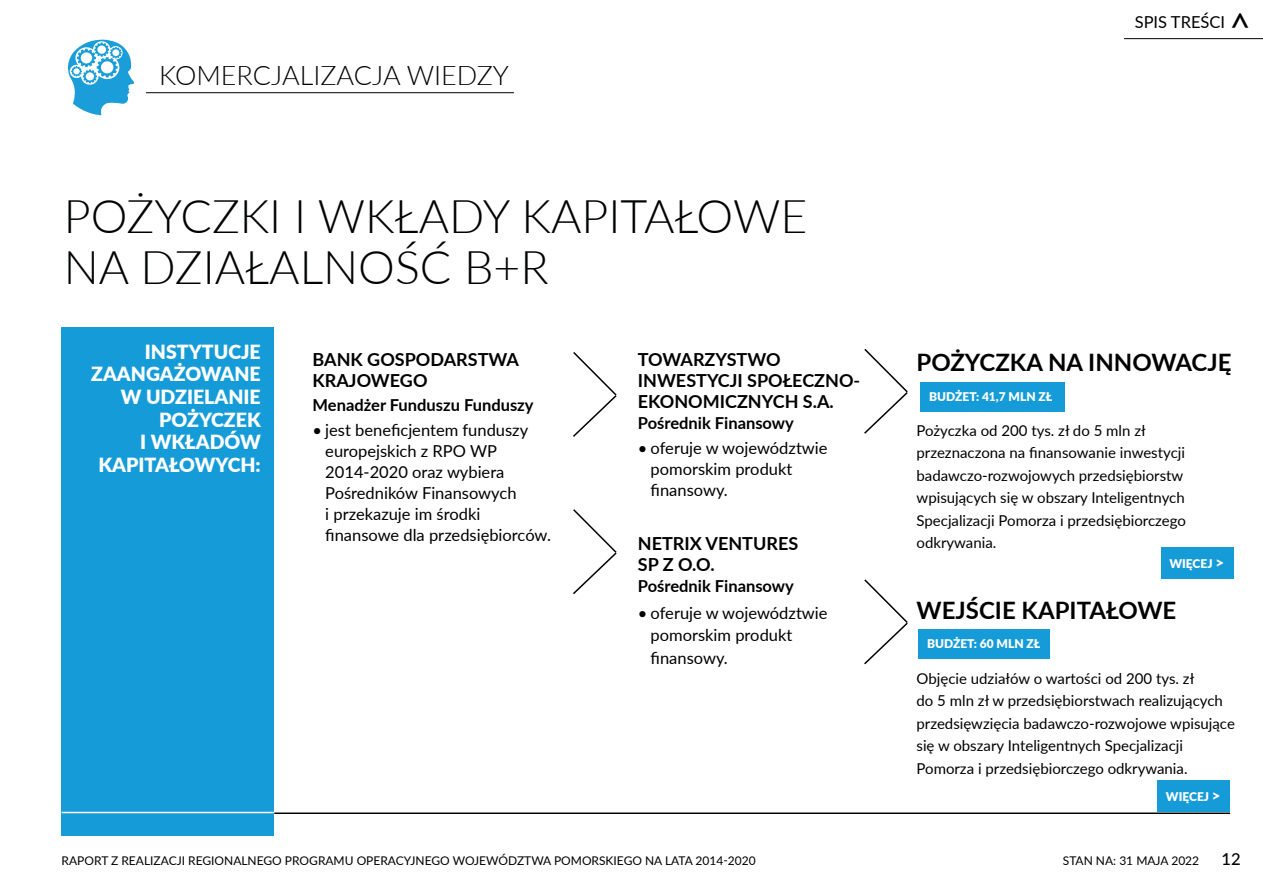
<style>
.page{position:relative;width:1263px;height:893px;background:#fff}
.page>*{position:absolute;margin:0;border:0;box-sizing:border-box;transform-origin:0 0}
.t1{font:300 46.5px/51px "Lato";color:#010202}
.t2{font:37.5px "Lato";color:#000}
.t3{font:300 27px "Lato";color:#010202}
.t4{font:700 24px "Lato";color:#000}
.t5{font:900 19.5px/22.5px "Lato";color:#fff;text-align:right}
.t6{font:700 18px/21px "Lato";color:#000}
.t7{font:16.5px/21px "Lato";color:#000}
.t8{font:700 16.5px "Lato";color:#000}
.t9{font:500 16.5px "Lato";color:#000}
.t10{font:15px/22.5px "Lato";color:#000}
.t11{font:12px "Lato";color:#000}
.t12{font:900 12px "Lato";color:#fff}
.s1{font-size:15px}
</style>
<div class="page">
<hr style="left:1124px;top:38px;width:139px;height:1px;background:#010202">
<div style="left:62px;top:327px;width:212px;height:509px;background:#159cd8"></div>
<svg style="left:573px;top:352px;width:44px;height:85px"></svg>
<svg style="left:864px;top:348px;width:44px;height:86px"></svg>
<hr style="left:62px;top:812px;width:212px;height:1px;background:#fff">
<hr style="left:274px;top:812px;width:956px;height:2px;background:#000">
<div style="left:1161px;top:547px;width:73px;height:32px;background:#159cd8"></div>
<svg style="left:573px;top:509px;width:44px;height:85px"></svg>
<div style="left:1157px;top:780px;width:73px;height:32px;background:#159cd8"></div>
<svg style="left:864px;top:579px;width:44px;height:86px"></svg>
<div style="left:921px;top:383px;width:144px;height:29px;background:#159cd8"></div>
<div style="left:918px;top:629px;width:132px;height:30px;background:#159cd8"></div>
<hr style="left:146px;top:92px;width:368px;height:1px;background:#010202">
<svg style="left:68px;top:39px;width:66px;height:76px"></svg>
<h3 class="t3" style="left:159px;top:57px;width:351px">KOMERCJALIZACJA WIEDZY</h3>
<h1 class="t1" style="left:64px;top:189px;width:745px">POŻYCZKI I WKŁADY KAPITAŁOWE<br>NA DZIAŁALNOŚĆ B+R</h1>
<h3 class="t5" style="left:91px;top:340px;width:171px">INSTYTUCJE<br>ZAANGAŻOWANE<br>W UDZIELANIE<br>POŻYCZEK<br>I WKŁADÓW<br>KAPITAŁOWYCH:</h3>
<p class="t6" style="left:313px;top:348px;width:208px">BANK GOSPODARSTWA<br>KRAJOWEGO</p>
<p class="t8" style="left:313px;top:393px;width:222px">Menadżer Funduszu Funduszy</p>
<p class="t7" style="left:325px;top:419px;width:227px;text-indent:-13px">• jest beneficjentem funduszy europejskich z RPO WP<br>2014-2020 oraz wybiera<br>Pośredników Finansowych<br>i przekazuje im środki finansowe dla przedsiębiorców.</p>
<p class="t6" style="left:638px;top:348px;width:224px">TOWARZYSTWO<br>INWESTYCJI SPOŁECZNO-<br>EKONOMICZNYCH S.A.</p>
<p class="t8" style="left:638px;top:411px;width:157px">Pośrednik Finansowy</p>
<p class="t7" style="left:651px;top:437px;width:178px;text-indent:-13px">• oferuje w województwie pomorskim produkt finansowy.</p>
<p class="t6" style="left:638px;top:532px;width:162px">NETRIX VENTURES<br>SP Z O.O.</p>
<p class="t8" style="left:638px;top:574px;width:157px">Pośrednik Finansowy</p>
<p class="t7" style="left:651px;top:601px;width:178px;line-height:22.5px;text-indent:-13px">• oferuje w województwie pomorskim produkt finansowy.</p>
<p class="t7" style="left:1135px;top:11px;width:92px">SPIS TREŚCI</p>
<h2 class="t2" style="left:1212px;top:32px;width:23px;rotate:-90deg">&gt;</h2>
<h3 class="t4" style="left:916px;top:344px;width:317px">POŻYCZKA NA INNOWACJĘ</h3>
<p class="t12" style="left:929px;top:387px;width:125px">BUDŻET: 41,7 MLN ZŁ</p>
<p class="t10" style="left:916px;top:419px;width:271px">Pożyczka od 200 tys. zł do 5 mln zł przeznaczona na finansowanie inwestycji badawczo-rozwojowych przedsiębiorstw wpisujących się w obszary Inteligentnych Specjalizacji Pomorza i przedsiębiorczego odkrywania.</p>
<p class="t12" style="left:1169px;top:554px;width:56px">WIĘCEJ <span class="s1">&gt;</span></p>
<h3 class="t4" style="left:916px;top:592px;width:261px">WEJŚCIE KAPITAŁOWE</h3>
<p class="t12" style="left:927px;top:634px;width:115px">BUDŻET: 60 MLN ZŁ</p>
<p class="t10" style="left:916px;top:667px;width:320px">Objęcie udziałów o wartości od 200 tys. zł<br>do 5 mln zł w przedsiębiorstwach realizujących przedsięwzięcia badawczo-rozwojowe wpisujące się w obszary Inteligentnych Specjalizacji Pomorza i przedsiębiorczego odkrywania.</p>
<p class="t12" style="left:1166px;top:788px;width:56px">WIĘCEJ <span class="s1">&gt;</span></p>
<p class="t11" style="left:62px;top:852px;width:695px">RAPORT Z REALIZACJI REGIONALNEGO PROGRAMU OPERACYJNEGO WOJEWÓDZTWA POMORSKIEGO NA LATA 2014-2020</p>
<p class="t11" style="left:1063px;top:852px;width:138px">STAN NA: 31 MAJA 2022</p>
<p class="t9" style="left:1221px;top:847px;width:21px">12</p>
</div>
